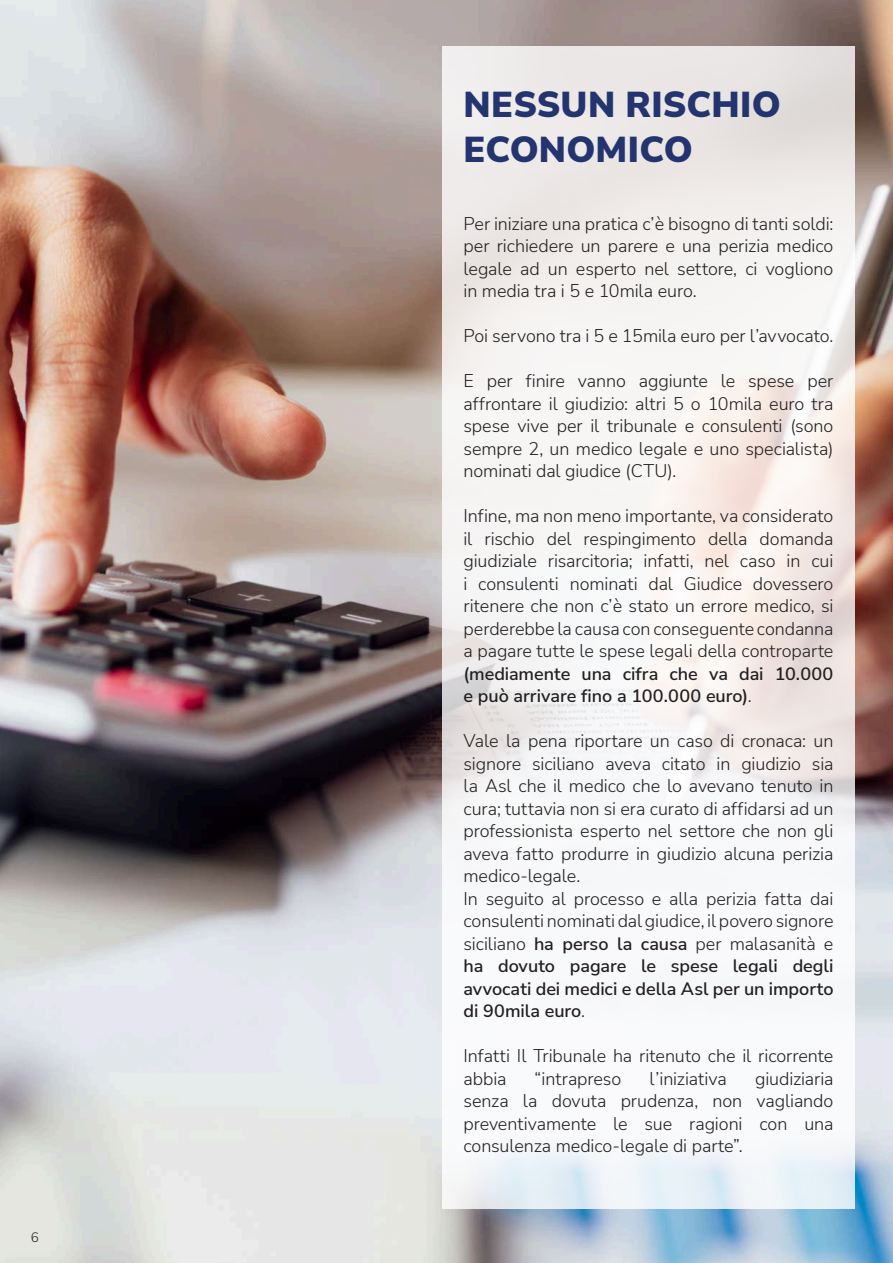
<style>
.page{position:relative;width:893px;height:1263px;background:#fff}
.page>*{position:absolute;margin:0;border:0;box-sizing:border-box;transform-origin:0 0}
.t1{font:900 36px/45px "Nunito Sans";letter-spacing:.005em;color:#24346f}
.t2{font:300 18px/22.5px "Nunito Sans";letter-spacing:-.005em;color:#231f20;text-align:justify}
.t3{font:600 18px/22.5px "Nunito Sans";color:#231f20}
.t4{font:300 13.5px "Nunito Sans";color:#231f20}
.s1{font-weight:300}
.s2{font-weight:600}
</style>
<div class="page">
<img style="left:0;top:0;width:893px;height:1263px">
<svg style="left:442px;top:47px;width:413px;height:1162px;fill:#f6f5f5"></svg>
<p class="t4" style="left:31px;top:1228px;width:10px">6</p>
<h1 class="t1" style="left:463px;top:81px;width:319px">NESSUN RISCHIO<br>ECONOMICO</h1>
<p class="t2" style="left:463px;top:212px;width:371px">Per iniziare una pratica c’è bisogno di tanti soldi: per richiedere un parere e una perizia medico legale ad un esperto nel settore, ci vogliono in media tra i 5 e 10mila euro.</p>
<p class="t2" style="left:463px;top:324px;width:371px">Poi servono tra i 5 e 15mila euro per l’avvocato.</p>
<p class="t2" style="left:463px;top:369px;width:371px">E per finire vanno aggiunte le spese per affrontare il giudizio: altri 5 o 10mila euro tra spese vive per il tribunale e consulenti (sono sempre 2, un medico legale e uno specialista) nominati dal giudice (CTU).</p>
<p class="t2" style="left:463px;top:504px;width:371px">Infine, ma non meno importante, va considerato il rischio del respingimento della domanda giudiziale risarcitoria; infatti, nel caso in cui i consulenti nominati dal Giudice dovessero ritenere che non c’è stato un errore medico, si perderebbe la causa con conseguente condanna a pagare tutte le spese legali della controparte</p>
<p class="t3" style="left:463px;top:661px;width:371px">(mediamente una cifra che va dai 10.000 e può arrivare fino a 100.000 euro)<span class="s1">.</span></p>
<p class="t2" style="left:463px;top:729px;width:371px;text-align:left">Vale la pena riportare un caso di cronaca: un signore siciliano aveva citato in giudizio sia la Asl che il medico che lo avevano tenuto in cura; tuttavia non si era curato di affidarsi ad un professionista esperto nel settore che non gli aveva fatto produrre in giudizio alcuna perizia medico-legale.<br>In seguito al processo e alla perizia fatta dai consulenti nominati dal giudice, il povero signore siciliano <span class="s2">ha perso la causa</span> per malasanità e <span class="s2">ha dovuto pagare le spese legali degli avvocati dei medici e della Asl per un importo di 90mila euro</span>.</p>
<p class="t2" style="left:463px;top:1044px;width:371px">Infatti Il Tribunale ha ritenuto che il ricorrente abbia</p>
<p class="t2" style="left:535px;top:1067px;width:88px">“intrapreso</p>
<p class="t2" style="left:649px;top:1067px;width:79px">l’iniziativa</p>
<p class="t2" style="left:463px;top:1067px;width:371px;text-indent:292px">giudiziaria senza la dovuta prudenza, non vagliando preventivamente le sue ragioni con una consulenza medico-legale di parte”.</p>
</div>
